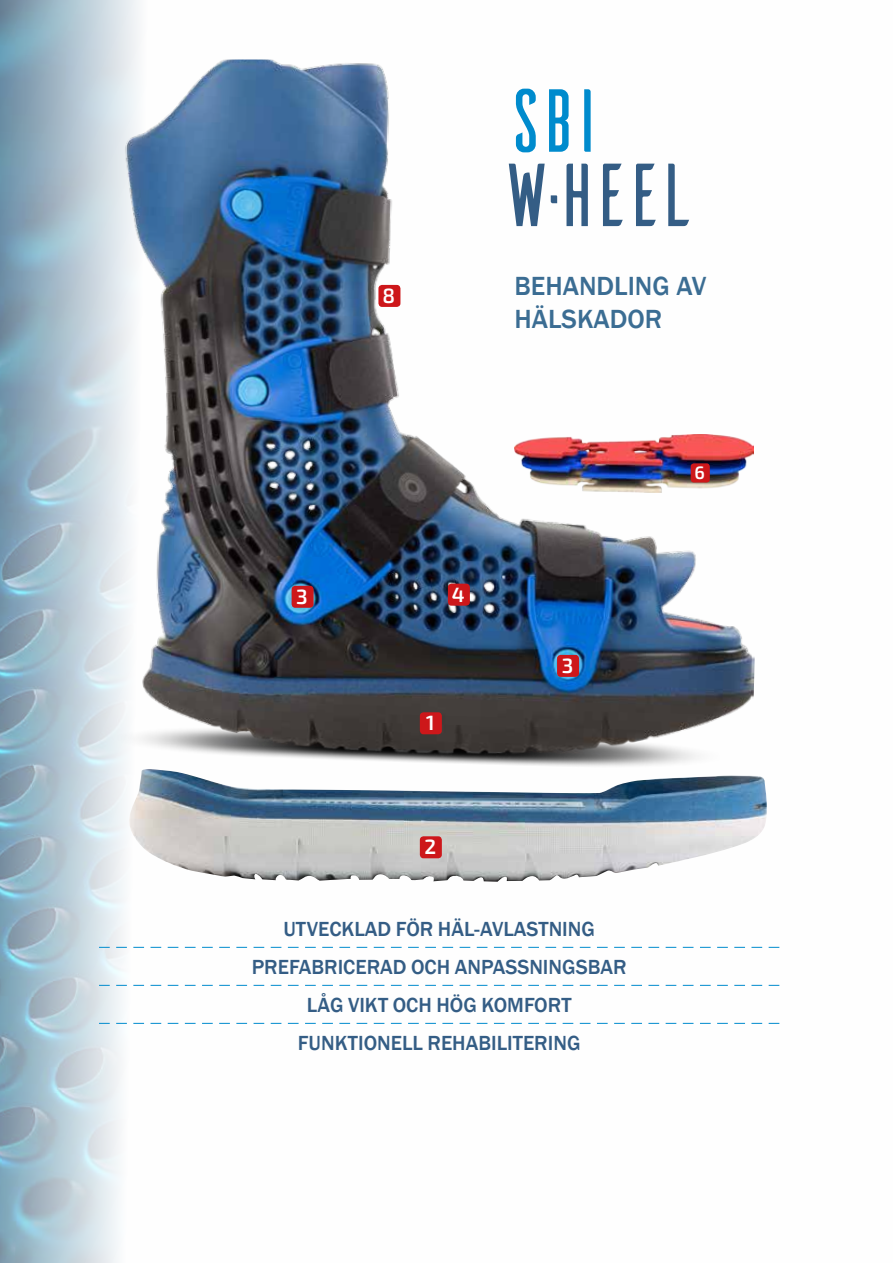
<style>
.page{position:relative;width:893px;height:1263px;background:#fff}
.page>*{position:absolute;margin:0;border:0;box-sizing:border-box;transform-origin:0 0}
.t1{font:89.25px "Ailerons";color:#345d85}
.t2{font:89.25px "Ailerons";color:#008bcd}
.t3{font:500 27px/32.4px "Franklin Gothic";color:#3b6d93}
.t4{font:500 21px/38px "Franklin Gothic";color:#345d85;text-align:center}
.t5{font:600 20.7px "Exo 2.0";color:#fff}
.t6{font:600 18px "Exo 2.0";color:#fff}
</style>
<div class="page">
<img style="left:0;top:0;width:780px;height:1263px">
<img style="left:116px;top:60px;width:651px;height:712px">
<img style="left:127px;top:769px;width:641px;height:113px">
<div style="left:420px;top:836px;width:22px;height:22px;background:#cd171a;border-radius:4px"></div>
<div style="left:448px;top:584px;width:22px;height:22px;background:#cd171a;border-radius:4px"></div>
<div style="left:292px;top:586px;width:22px;height:22px;background:#cd171a;border-radius:4px"></div>
<svg style="left:99px;top:947px;width:680px;height:1px"></svg>
<svg style="left:99px;top:985px;width:680px;height:1px"></svg>
<svg style="left:99px;top:1023px;width:680px;height:1px"></svg>
<img style="left:514px;top:434px;width:240px;height:59px">
<div style="left:691px;top:463px;width:19px;height:19px;background:#cd171a;border-radius:3px"></div>
<div style="left:557px;top:655px;width:22px;height:22px;background:#cd171a;border-radius:4px"></div>
<div style="left:378px;top:285px;width:22px;height:22px;background:#cd171a;border-radius:4px"></div>
<div style="left:420px;top:712px;width:22px;height:22px;background:#cd171a;border-radius:4px"></div>
<p class="t5" style="left:383px;top:283px;width:14px">8</p>
<h1 class="t2" style="left:499px;top:78px;width:112px">SBi</h1>
<h1 class="t1" style="left:499px;top:152px;width:201px">W·heel</h1>
<p class="t3" style="left:514px;top:270px;width:193px">BEHANDLING AV<br>HÄLSKADOR</p>
<p class="t5" style="left:296px;top:584px;width:13px">3</p>
<p class="t5" style="left:452px;top:582px;width:14px">4</p>
<p class="t5" style="left:426px;top:711px;width:10px">1</p>
<p class="t5" style="left:424px;top:835px;width:13px">2</p>
<p class="t5" style="left:562px;top:653px;width:13px">3</p>
<p class="t6" style="left:694px;top:462px;width:12px">6</p>
<p class="t4" style="left:252px;top:910px;width:376px">UTVECKLAD FÖR HÄL-AVLASTNING<br>PREFABRICERAD OCH ANPASSNINGSBAR<br>LÅG VIKT OCH HÖG KOMFORT<br>FUNKTIONELL REHABILITERING</p>
</div>
